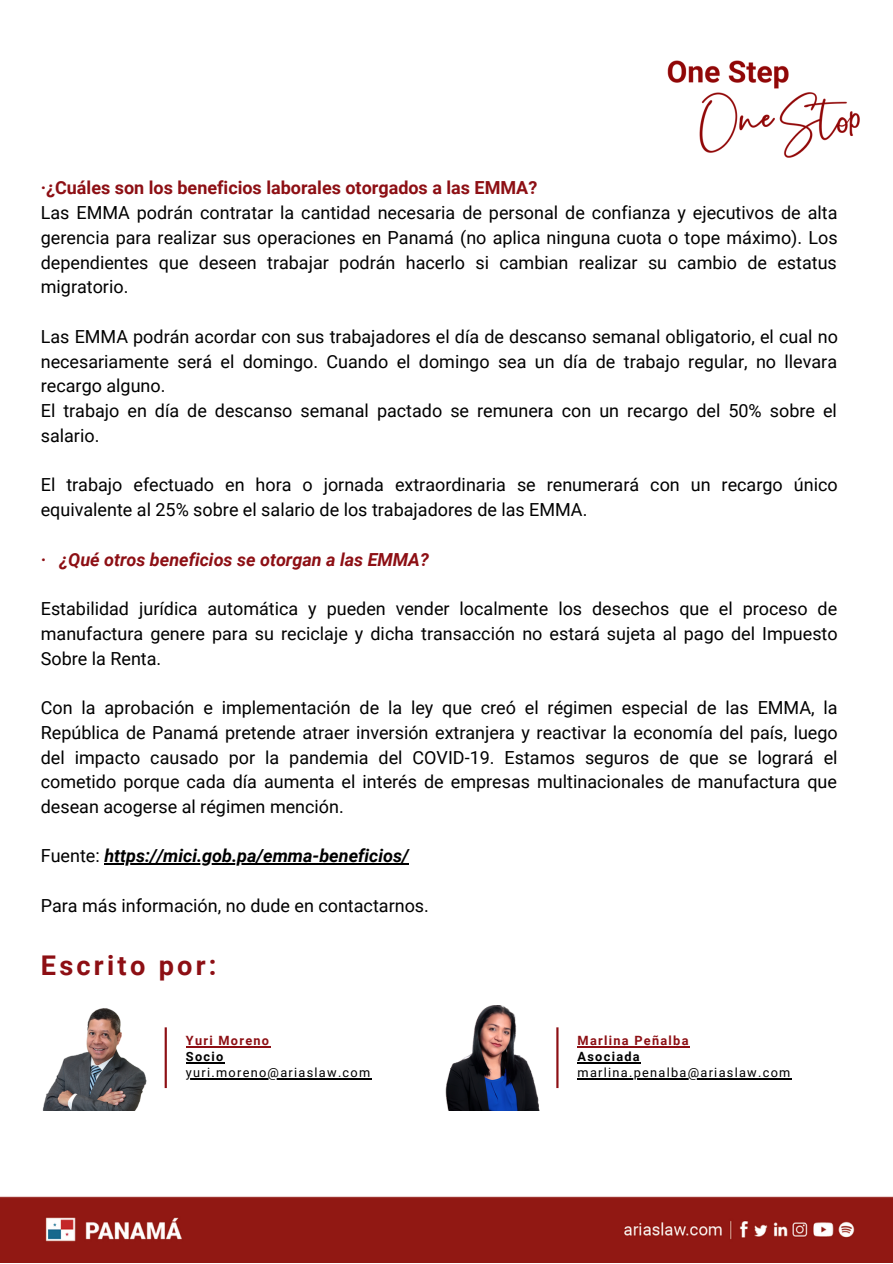
<style>
.page{position:relative;width:893px;height:1264px;background:#fff}
.page>*{position:absolute;margin:0;border:0;box-sizing:border-box;transform-origin:0 0}
.t1{font:700 27.15px "Roboto";letter-spacing:.12em;color:#8d0f14}
.t2{font:18px/24.8px "Roboto";color:#000;text-align:justify}
.t3{font:700 18px "Roboto";color:#8d0f14}
.t4{font:italic 700 18px "Roboto";color:#000}
.t5{font:italic 700 18px "Roboto";color:#8d0f14}
.t6{font:12.75px "Roboto";letter-spacing:.1em;color:#000}
.t7{font:700 12.75px "Roboto";letter-spacing:.1em;color:#8d0f14}
.t8{font:700 12.75px "Roboto";letter-spacing:.1em;color:#000}
.s1{font-weight:400;font-style:normal}
</style>
<div class="page">
<img style="left:0;top:1196px;width:892px;height:66px">
<hr style="left:104px;top:863px;width:305px;height:1px;background:#000">
<img style="left:43px;top:1008px;width:104px;height:101px">
<svg style="left:165px;top:1027px;width:2px;height:61px"></svg>
<hr style="left:186px;top:1046px;width:84px;height:1px;background:#8d0f14">
<hr style="left:186px;top:1062px;width:38px;height:1px;background:#000">
<hr style="left:186px;top:1078px;width:81px;height:1px;background:#000">
<hr style="left:267px;top:1078px;width:104px;height:1px;background:#000">
<img style="left:445px;top:1005px;width:94px;height:104px">
<svg style="left:556px;top:1027px;width:2px;height:61px"></svg>
<hr style="left:577px;top:1046px;width:112px;height:1px;background:#8d0f14">
<hr style="left:577px;top:1062px;width:64px;height:1px;background:#000">
<hr style="left:577px;top:1078px;width:110px;height:1px;background:#000">
<hr style="left:687px;top:1078px;width:104px;height:1px;background:#000">
<img style="left:667px;top:60px;width:193px;height:98px">
<p class="t3" style="left:41px;top:178px;width:498px">·¿Cuáles son los beneficios laborales otorgados a las EMMA?</p>
<p class="t2" style="left:41px;top:201px;width:798px">Las EMMA podrán contratar la cantidad necesaria de personal de confianza y ejecutivos de alta gerencia para realizar sus operaciones en Panamá (no aplica ninguna cuota o tope máximo). Los dependientes que deseen trabajar podrán hacerlo si cambian realizar su cambio de estatus migratorio.</p>
<p class="t2" style="left:41px;top:324px;width:798px;text-align:left">Las EMMA podrán acordar con sus trabajadores el día de descanso semanal obligatorio, el cual no necesariamente será el domingo. Cuando el domingo sea un día de trabajo regular, no llevara recargo alguno.<br>El trabajo en día de descanso semanal pactado se remunera con un recargo del 50% sobre el salario.</p>
<p class="t2" style="left:41px;top:473px;width:798px">El trabajo efectuado en hora o jornada extraordinaria se renumerará con un recargo único equivalente al 25% sobre el salario de los trabajadores de las EMMA.</p>
<p class="t5" style="left:41px;top:549px;width:389px">· ¿Qué otros beneficios se otorgan a las EMMA?</p>
<p class="t2" style="left:41px;top:596px;width:798px">Estabilidad jurídica automática y pueden vender localmente los desechos que el proceso de manufactura genere para su reciclaje y dicha transacción no estará sujeta al pago del Impuesto Sobre la Renta.</p>
<p class="t2" style="left:41px;top:695px;width:798px">Con la aprobación e implementación de la ley que creó el régimen especial de las EMMA, la República de Panamá pretende atraer inversión extranjera y reactivar la economía del país, luego del impacto causado por la pandemia del COVID-19. Estamos seguros de que se logrará el cometido porque cada día aumenta el interés de empresas multinacionales de manufactura que desean acogerse al régimen mención.</p>
<p class="t4" style="left:41px;top:845px;width:369px"><span class="s1">Fuente:</span> https://mici.gob.pa/emma-beneficios/</p>
<p class="t2" style="left:41px;top:893px;width:389px">Para más información, no dude en contactarnos.</p>
<h1 class="t1" style="left:41px;top:950px;width:177px">Escrito por:</h1>
<p class="t7" style="left:186px;top:1033px;width:85px">Yuri Moreno</p>
<p class="t8" style="left:186px;top:1049px;width:39px">Socio</p>
<p class="t6" style="left:186px;top:1065px;width:186px">yuri.moreno@ariaslaw.com</p>
<p class="t7" style="left:577px;top:1033px;width:112px">Marlina Peñalba</p>
<p class="t8" style="left:577px;top:1049px;width:64px">Asociada</p>
<p class="t6" style="left:577px;top:1065px;width:214px">marlina.penalba@ariaslaw.com</p>
</div>
